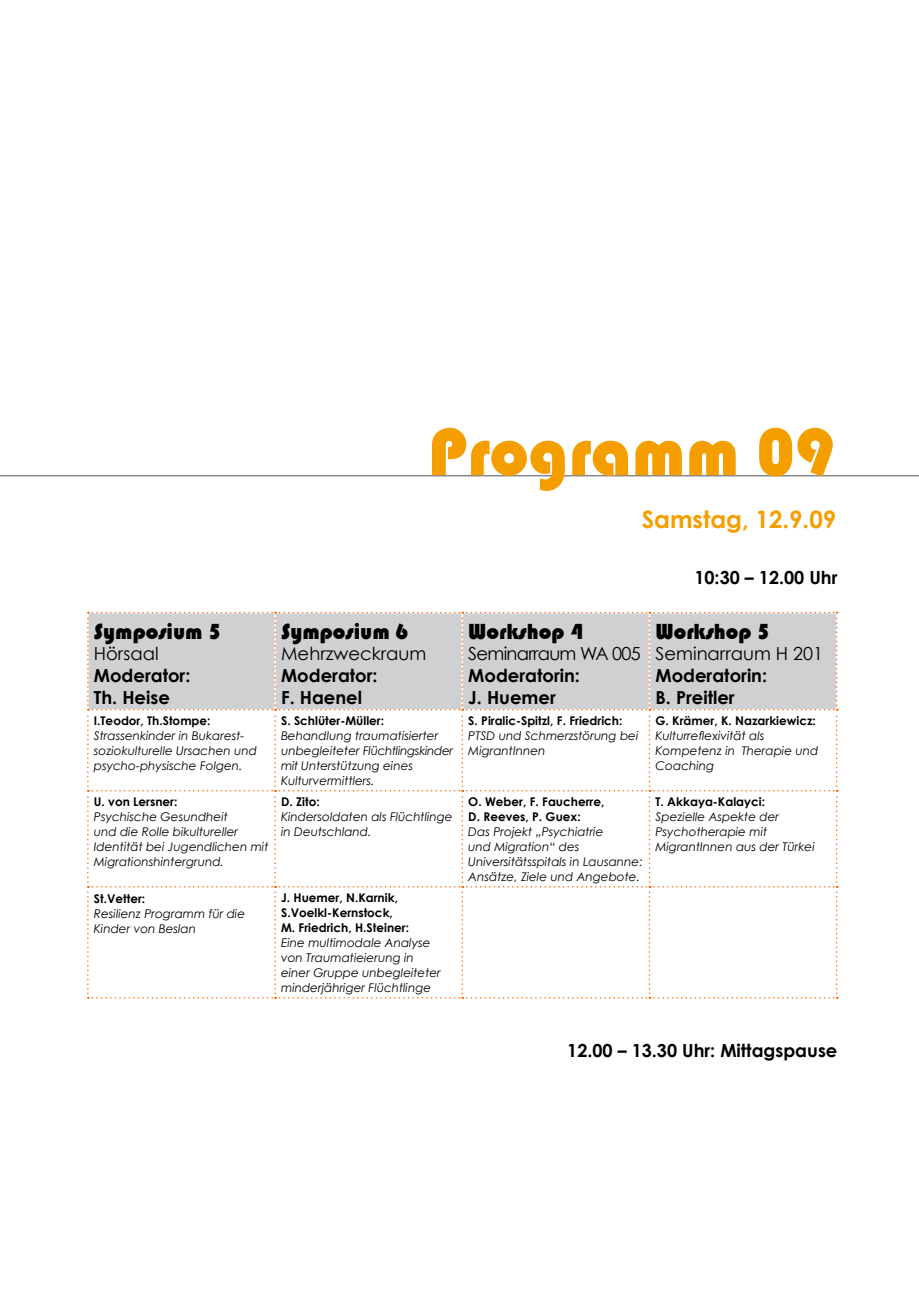
<style>
.page{position:relative;width:919px;height:1289px;background:#fff}
.page>*{position:absolute;margin:0;border:0;box-sizing:border-box;transform-origin:0 0}
.t1{font:69.45px "Bauhaus 93";color:#f49e00}
.t2{font:700 24px "Century Gothic";color:#f49e00}
.t3{font:22.5px "Bauhaus 93";color:#000}
.t4{font:700 18px/21.6px "Century Gothic";color:#000}
.t5{font:18px "Century Gothic";color:#000}
.t6{font:18px "Century Gothic";letter-spacing:-.04em;color:#000}
.t7{font:italic 12px/15px "Century Gothic";color:#000}
.t8{font:700 12px/15px "Century Gothic";color:#000}
</style>
<div class="page">
<svg style="left:87px;top:612px;width:750px;height:386px"></svg>
<hr style="left:0;top:475px;width:918px;height:1px;background:#87888a">
<h1 class="t1" style="left:428px;top:413px;width:408px">Programm 09</h1>
<h2 class="t2" style="left:641px;top:504px;width:196px">Samstag, 12.9.09</h2>
<h3 class="t4" style="left:694px;top:566px;width:144px">10:30 – 12.00 Uhr</h3>
<h3 class="t3" style="left:94px;top:618px;width:129px">Symposium 5</h3>
<h3 class="t5" style="left:94px;top:643px;width:66px">Hörsaal</h3>
<h3 class="t4" style="left:94px;top:664px;width:98px">Moderator:<br>Th. Heise</h3>
<p class="t8" style="left:94px;top:712px;width:118px">I.Teodor, Th.Stompe:</p>
<p class="t7" style="left:94px;top:727px;width:164px">Strassenkinder in Bukarest&shy;soziokulturelle Ursachen und psycho-physische Folgen.</p>
<p class="t8" style="left:94px;top:793px;width:85px">U. von Lersner:</p>
<p class="t7" style="left:94px;top:808px;width:176px">Psychische Gesundheit<br>und die Rolle bikultureller<br>Identität bei Jugendlichen mit<br>Migrationshintergrund.</p>
<p class="t8" style="left:94px;top:890px;width:53px">St.Vetter:</p>
<p class="t7" style="left:94px;top:905px;width:153px">Resilienz Programm für die<br>Kinder von Beslan</p>
<h3 class="t3" style="left:281px;top:618px;width:129px">Symposium 6</h3>
<h3 class="t5" style="left:281px;top:643px;width:147px">Mehrzweckraum</h3>
<h3 class="t4" style="left:281px;top:664px;width:98px">Moderator:<br>F. Haenel</h3>
<p class="t8" style="left:281px;top:712px;width:104px">S. Schlüter-Müller:</p>
<p class="t7" style="left:281px;top:727px;width:174px">Behandlung traumatisierter unbegleiteter Flüchtlingskinder mit Unterstützung eines<br>Kulturvermittlers.</p>
<p class="t8" style="left:281px;top:793px;width:40px">D. Zito:</p>
<p class="t7" style="left:281px;top:808px;width:173px">Kindersoldaten als Flüchtlinge in Deutschland.</p>
<p class="t8" style="left:281px;top:889px;width:129px">J. Huemer, N.Karnik,<br>S.Voelkl-Kernstock,<br>M. Friedrich, H.Steiner:</p>
<p class="t7" style="left:281px;top:934px;width:161px">Eine multimodale Analyse von Traumatieierung in einer Gruppe unbegleiteter minderjähriger Flüchtlinge</p>
<h3 class="t3" style="left:468px;top:618px;width:116px">Workshop 4</h3>
<h3 class="t6" style="left:468px;top:643px;width:174px">Seminarraum WA 005</h3>
<h3 class="t4" style="left:468px;top:664px;width:113px">Moderatorin:<br>J. Huemer</h3>
<p class="t8" style="left:468px;top:712px;width:156px">S. Piralic-Spitzl, F. Friedrich:</p>
<p class="t7" style="left:468px;top:727px;width:172px">PTSD und Schmerzstörung bei<br>MigrantInnen</p>
<p class="t8" style="left:468px;top:793px;width:138px">O. Weber, F. Faucherre,<br>D. Reeves, P. Guex:</p>
<p class="t7" style="left:468px;top:823px;width:176px">Das Projekt „Psychiatrie<br>und Migration“ des<br>Universitätsspitals in Lausanne:<br>Ansätze, Ziele und Angebote.</p>
<h3 class="t3" style="left:655px;top:618px;width:116px">Workshop 5</h3>
<h3 class="t5" style="left:655px;top:643px;width:169px">Seminarraum H 201</h3>
<h3 class="t4" style="left:655px;top:664px;width:113px">Moderatorin:<br>B. Preitler</h3>
<p class="t8" style="left:655px;top:712px;width:162px">G. Krämer, K. Nazarkiewicz:</p>
<p class="t7" style="left:655px;top:727px;width:164px">Kulturreflexivität als<br>Kompetenz in Therapie und<br>Coaching</p>
<p class="t8" style="left:655px;top:793px;width:111px">T. Akkaya-Kalayci:</p>
<p class="t7" style="left:655px;top:808px;width:161px">Spezielle Aspekte der<br>Psychotherapie mit<br>MigrantInnen aus der Türkei</p>
<h3 class="t4" style="left:567px;top:1039px;width:272px">12.00 – 13.30 Uhr: Mittagspause</h3>
</div>
